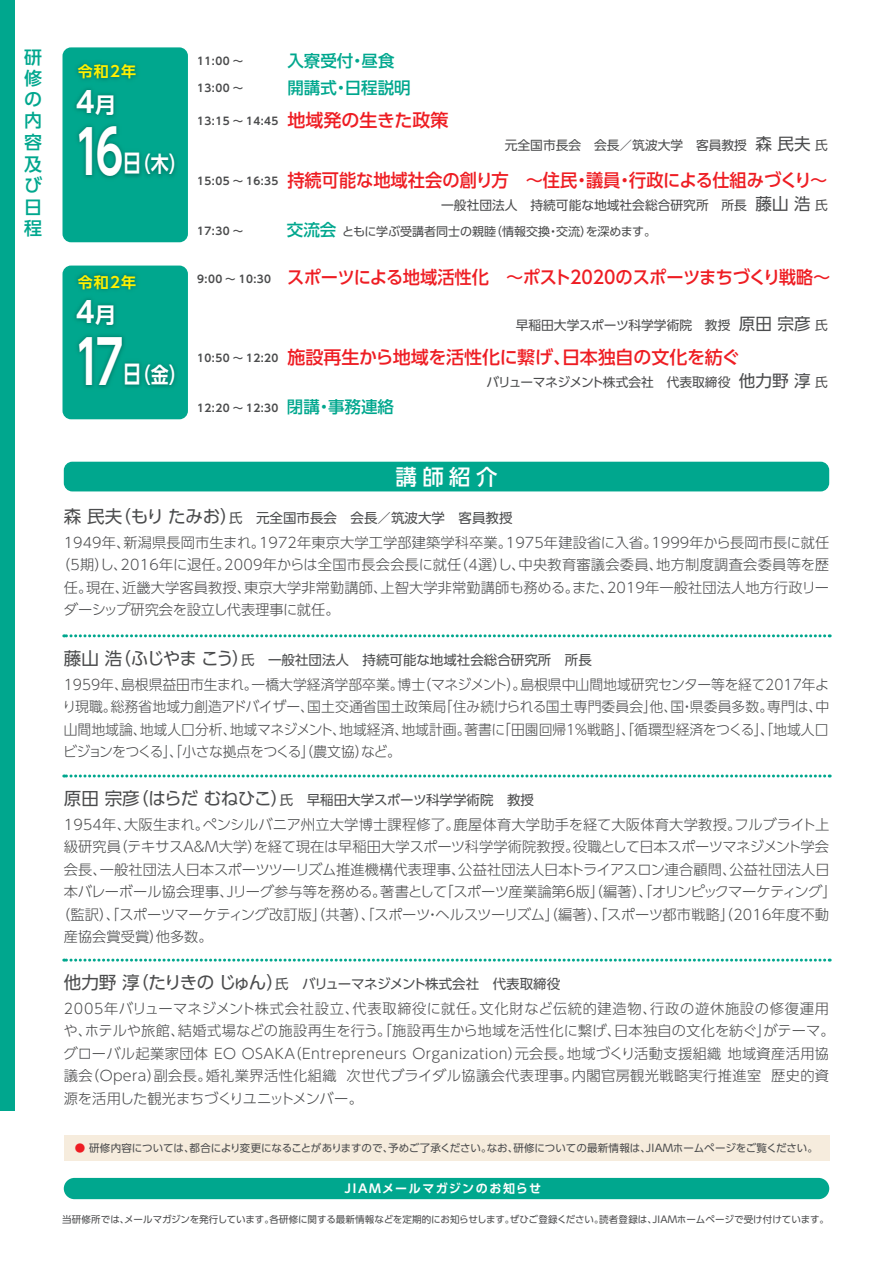
<style>
.page{position:relative;width:893px;height:1263px;background:#fff}
.page>*{position:absolute;margin:0;border:0;box-sizing:border-box;transform-origin:0 0}
.t1{font:700 60px "UD Shin Go Pro De";color:#fff;scale:.7 1}
.t2{font:700 28.8px "UD Shin Go Pro De";color:#fff}
.t3{font:700 21.6px "UD Shin Go Pro De";color:#fff;scale:.83 1}
.t4{font:500 21.45px "UD Shin Go Pro";color:#fff}
.t5{font:500 18px "UD Shin Go Pro";letter-spacing:-.005em;color:#ee1d23}
.t6{font:500 18px "UD Shin Go Pro";letter-spacing:-.035em;color:#ee1d23;scale:.96 1}
.t7{font:500 18px "UD Shin Go Pro";letter-spacing:-.005em;color:#ee1d23;scale:.96 1}
.t8{font:500 18px/21.5px "UD Shin Go Pro";color:#00a78e}
.t9{font:500 16.5px/27px "UD Shin Go Pro";color:#00a78e}
.t10{font:700 15px "UD Shin Go Pro De";letter-spacing:.08em;color:#fff101}
.t11{font:300 14.25px/22.5px "UD Shin Go Pro";letter-spacing:.005em;color:#4b4c4d;text-align:justify}
.t12{font:300 14.25px/22.5px "UD Shin Go Pro";letter-spacing:.025em;color:#4b4c4d}
.t13{font:300 14.25px "UD Shin Go Pro";letter-spacing:-.02em;color:#4b4c4d}
.t14{font:300 14.25px "UD Shin Go Pro";letter-spacing:-.015em;color:#4b4c4d}
.t15{font:13.5px "UD Shin Go Pro";color:#4b4c4d}
.t16{font:13.5px "UD Shin Go Pro";letter-spacing:-.03em;color:#4b4c4d}
.t17{font:12.75px "UD Shin Go Pro";color:#4b4c4d}
.t18{font:12.75px "UD Shin Go Pro";letter-spacing:-.03em;color:#4b4c4d}
.t19{font:12px "UD Shin Go Pro";color:#4b4c4d}
.t20{font:700 12px "UD Shin Go Pro De";letter-spacing:.12em;color:#fff}
.t21{font:10.5px "UD Shin Go Pro";letter-spacing:-.005em;color:#4b4c4d}
.t22{font:700 10.5px "UD Shin Go Pro De";letter-spacing:.04em;color:#4b4c4d}
.t23{font:9.45px "UD Shin Go Pro";color:#4b4c4d}
.s1{font-size:21.6px}
.s2{font-size:24px}
.s3{font-size:16.65px}
.s4{font-weight:500;font-size:16.5px;color:#00a78e}
.s5{font-family:"UD Shin Go Pro De";font-weight:700;font-size:10.5px;color:#4b4c4d}
.s6{font-family:"UD Shin Go Pro";font-weight:500;font-size:16.5px;color:#00a78e}
.s7{font-size:17.55px}
.s8{color:#ee1d23}
</style>
<div class="page">
<div style="left:0;top:0;width:15px;height:1110px;background:#00a78e"></div>
<div style="left:63px;top:47px;width:125px;height:195px;background:#00a78e;border-radius:9px"></div>
<img style="left:75px;top:63px;width:101px;height:115px">
<div style="left:64px;top:1178px;width:765px;height:21px;background:#00a78e;border-radius:11px"></div>
<div style="left:63px;top:266px;width:125px;height:153px;background:#00a78e;border-radius:9px"></div>
<img style="left:75px;top:273px;width:101px;height:115px">
<div style="left:64px;top:462px;width:765px;height:29px;background:#00a78e;border-radius:9px"></div>
<svg style="left:64px;top:634px;width:766px;height:3px"></svg>
<svg style="left:64px;top:774px;width:766px;height:3px"></svg>
<svg style="left:64px;top:958px;width:766px;height:3px"></svg>
<div style="left:64px;top:1135px;width:765px;height:26px;background:#f6ecdd"></div>
<p class="t8" style="left:24px;top:46px;width:20px">研修の内容及び日程</p>
<p class="t10" style="left:78px;top:59px;width:60px">令和2年</p>
<h2 class="t2" style="left:76px;top:79px;width:42px">4<span class="s1">月</span></h2>
<h1 class="t1" style="left:74px;top:103px;width:72px">16</h1>
<h3 class="t3" style="left:123px;top:147px;width:78px"><span class="s2">日</span>（木）</h3>
<p class="t10" style="left:78px;top:270px;width:60px">令和2年</p>
<h2 class="t2" style="left:76px;top:289px;width:42px">4<span class="s1">月</span></h2>
<h1 class="t1" style="left:74px;top:313px;width:72px">17</h1>
<h3 class="t3" style="left:123px;top:357px;width:78px"><span class="s2">日</span>（金）</h3>
<p class="t22" style="left:197px;top:52px;width:47px">11:00 ～</p>
<p class="t22" style="left:197px;top:79px;width:47px">13:00 ～</p>
<p class="t22" style="left:197px;top:113px;width:83px">13:15 ～ 14:45</p>
<p class="t22" style="left:197px;top:173px;width:83px">15:05 ～ 16:35</p>
<p class="t9" style="left:287px;top:46px;width:125px">入寮受付・昼食開講式・日程説明</p>
<p class="t5" style="left:287px;top:106px;width:163px">地域発の生きた政策</p>
<p class="t17" style="left:505px;top:135px;width:324px">元全国市長会　会長／筑波大学　客員教授 <span class="s3">森 民夫</span> 氏</p>
<p class="t7" style="left:287px;top:165px;width:564px">持続可能な地域社会の創り方　～住民・議員・行政による仕組みづくり～</p>
<p class="t17" style="left:441px;top:195px;width:388px">一般社団法人　持続可能な地域社会総合研究所　所長 <span class="s3">藤山 浩</span> 氏</p>
<p class="t22" style="left:197px;top:222px;width:47px">17:30 ～</p>
<p class="t19" style="left:287px;top:222px;width:371px"><span class="s4">交流会</span>ともに学ぶ受講者同士の親睦（情報交換・交流）を深めます。</p>
<p class="t6" style="left:197px;top:263px;width:661px"><span class="s5">9:00 ～ 10:30</span> スポーツによる地域活性化　～ポスト2020のスポーツまちづくり戦略～</p>
<p class="t17" style="left:516px;top:315px;width:314px">早稲田大学スポーツ科学学術院　教授 <span class="s3">原田 宗彦</span> 氏</p>
<p class="t5" style="left:197px;top:342px;width:544px"><span class="s5">10:50 ～ 12:20</span> 施設再生から地域を活性化に繋げ、日本独自の文化を紡ぐ</p>
<p class="t18" style="left:487px;top:372px;width:343px">バリューマネジメント株式会社　代表取締役 <span class="s3">他力野 淳</span> 氏</p>
<p class="t22" style="left:197px;top:399px;width:198px">12:20 ～ 12:30 <span class="s6">閉講・事務連絡</span></p>
<h3 class="t4" style="left:396px;top:459px;width:103px">講師紹介</h3>
<p class="t15" style="left:64px;top:507px;width:450px"><span class="s7">森 民夫（もり たみお）</span>氏　元全国市長会　会長／筑波大学　客員教授</p>
<p class="t11" style="left:64px;top:531px;width:767px">1949年、新潟県長岡市生まれ。1972年東京大学工学部建築学科卒業。1975年建設省に入省。1999年から長岡市長に就任</p>
<p class="t11" style="left:56px;top:553px;width:775px">（5期）し、2016年に退任。2009年からは全国市長会会長に就任（4選）し、中央教育審議会委員、地方制度調査会委員等を歴</p>
<p class="t11" style="left:64px;top:576px;width:767px">任。現在、近畿大学客員教授、東京大学非常勤講師、上智大学非常勤講師も務める。また、2019年一般社団法人地方行政リー</p>
<p class="t14" style="left:64px;top:598px;width:277px">ダーシップ研究会を設立し代表理事に就任。</p>
<p class="t15" style="left:64px;top:649px;width:530px"><span class="s7">藤山 浩（ふじやま こう）</span>氏　一般社団法人　持続可能な地域社会総合研究所　所長</p>
<p class="t11" style="left:63px;top:672px;width:768px">1959年、島根県益田市生まれ。一橋大学経済学部卒業。博士（マネジメント）。島根県中山間地域研究センター等を経て2017年より現職。総務省地域力創造アドバイザー、国土交通省国土政策局「住み続けられる国土専門委員会」他、国・県委員多数。専門は、中山間地域論、地域人口分析、地域マネジメント、地域経済、地域計画。著書に「田園回帰１％戦略」、「循環型経済をつくる」、「地域人口ビジョンをつくる」、「小さな拠点をつくる」（農文協）など。</p>
<p class="t15" style="left:64px;top:789px;width:472px"><span class="s7">原田 宗彦（はらだ むねひこ）</span>氏　早稲田大学スポーツ科学学術院　教授</p>
<p class="t11" style="left:64px;top:812px;width:767px">1954年、大阪生まれ。ペンシルバニア州立大学博士課程修了。鹿屋体育大学助手を経て大阪体育大学教授。フルブライト上</p>
<p class="t11" style="left:64px;top:835px;width:767px">級研究員（テキサスA&amp;M大学）を経て現在は早稲田大学スポーツ科学学術院教授。役職として日本スポーツマネジメント学会</p>
<p class="t11" style="left:64px;top:857px;width:767px">会長、一般社団法人日本スポーツツーリズム推進機構代表理事、公益社団法人日本トライアスロン連合顧問、公益社団法人日</p>
<p class="t13" style="left:64px;top:880px;width:774px">本バレーボール協会理事、Ｊリーグ参与等を務める。著書として「スポーツ産業論第6版」（編著）、「オリンピックマーケティング」</p>
<p class="t11" style="left:56px;top:902px;width:775px">（監訳）、「スポーツマーケティング改訂版」（共著）、「スポーツ・ヘルスツーリズム」（編著）、「スポーツ都市戦略」（2016年度不動</p>
<p class="t11" style="left:64px;top:925px;width:150px">産協会賞受賞）他多数。</p>
<p class="t16" style="left:64px;top:973px;width:498px"><span class="s7">他力野 淳（たりきの じゅん）</span>氏　バリューマネジメント株式会社　代表取締役</p>
<p class="t12" style="left:63px;top:997px;width:773px">2005年バリューマネジメント株式会社設立、代表取締役に就任。文化財など伝統的建造物、行政の遊休施設の修復運用や、ホテルや旅館、結婚式場などの施設再生を行う。「施設再生から地域を活性化に繋げ、日本独自の文化を紡ぐ」がテーマ。グローバル起業家団体 EO OSAKA（Entrepreneurs Organization）元会長。地域づくり活動支援組織 地域資産活用協議会（Opera）副会長。婚礼業界活性化組織 次世代ブライダル協議会代表理事。内閣官房観光戦略実行推進室 歴史的資源を活用した観光まちづくりユニットメンバー。　</p>
<p class="t21" style="left:75px;top:1139px;width:745px"><span class="s8">●</span> 研修内容については、都合により変更になることがありますので、予めご了承ください。なお、研修についての最新情報は、JIAMホームページをご覧ください。</p>
<p class="t20" style="left:345px;top:1179px;width:198px">JIAMメールマガジンのお知らせ</p>
<p class="t23" style="left:62px;top:1211px;width:768px">当研修所では、メールマガジンを発行しています。各研修に関する最新情報などを定期的にお知らせします。ぜひご登録ください。読者登録は、JIAMホームページで受け付けています。</p>
</div>
